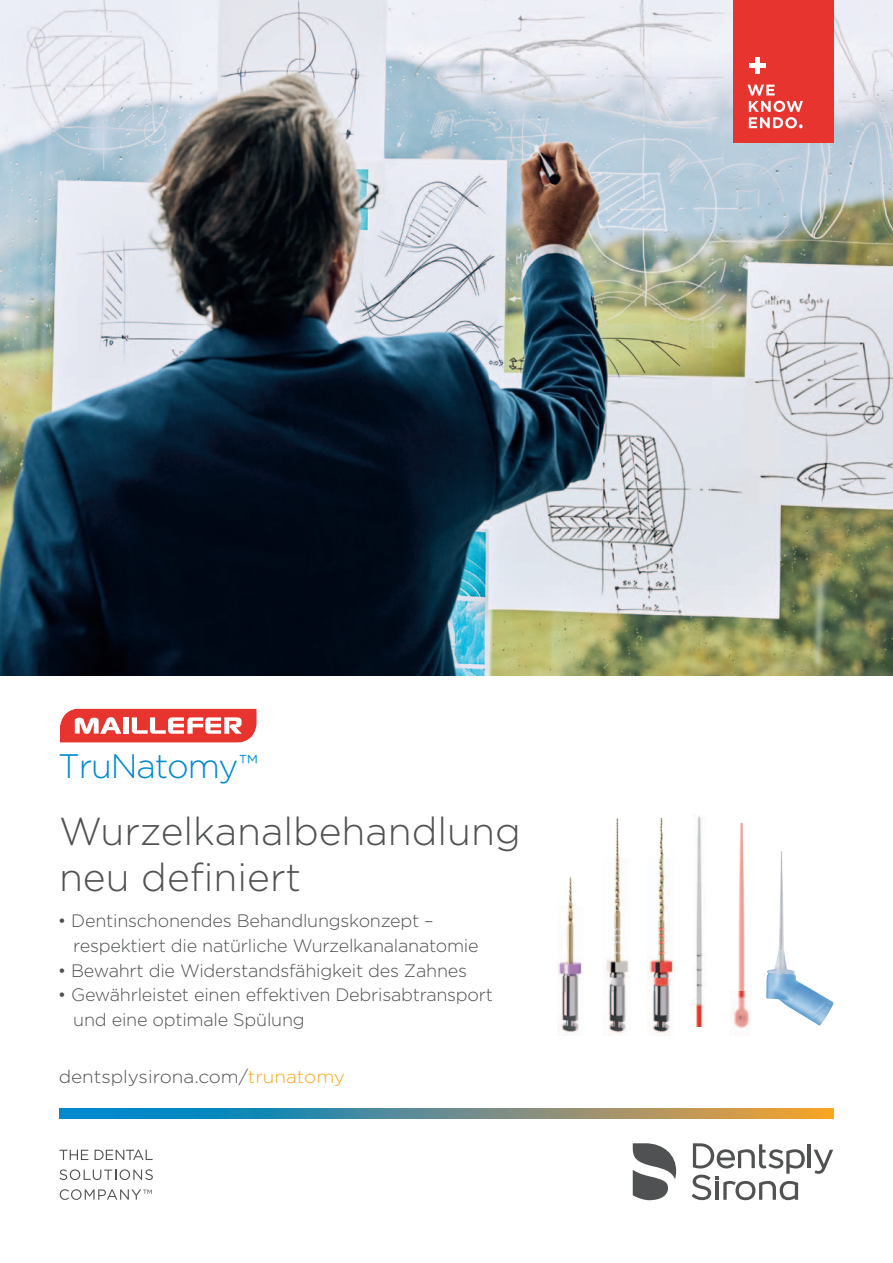
<style>
.page{position:relative;width:893px;height:1263px;background:#fff}
.page>*{position:absolute;margin:0;border:0;box-sizing:border-box;transform-origin:0 0}
.t1{font:300 39px/46.8px "Gotham";color:#4f5152}
.t2{font:300 33.9px "Gotham";letter-spacing:-.035em;color:#0089cf}
.t3{font:300 18px/24.8px "Gotham";letter-spacing:-.015em;color:#4f5152}
.t4{font:300 18px "Gotham";letter-spacing:-.015em;color:#4f5152;scale:1.05 1}
.s1{font-size:27.3px}
.s2{color:#f9a61e}
</style>
<div class="page">
<svg style="left:59px;top:1150px;width:29px;height:10px"></svg>
<svg style="left:95px;top:1150px;width:58px;height:10px"></svg>
<svg style="left:60px;top:1169px;width:93px;height:11px"></svg>
<svg style="left:60px;top:1189px;width:92px;height:11px"></svg>
<svg style="left:60px;top:1109px;width:774px;height:9px;background:#678f8a"></svg>
<hr style="left:808px;top:1144px;width:3px;height:24px;background:#4f5152">
<svg style="left:814px;top:1150px;width:19px;height:24px"></svg>
<svg style="left:692px;top:1143px;width:113px;height:57px"></svg>
<svg style="left:633px;top:1143px;width:43px;height:57px"></svg>
<svg style="left:60px;top:709px;width:197px;height:34px"></svg>
<div style="left:123px;top:717px;width:6px;height:17px;background:#fff"></div>
<img style="left:0;top:0;width:893px;height:675px">
<div style="left:733px;top:0;width:100px;height:142px;background:#e8342e"></div>
<hr style="left:755px;top:57px;width:4px;height:17px;background:#fff">
<div style="left:749px;top:63px;width:16px;height:5px;background:#fff"></div>
<svg style="left:747px;top:85px;width:56px;height:43px"></svg>
<img style="left:558px;top:876px;width:24px;height:157px">
<img style="left:647px;top:817px;width:27px;height:218px">
<img style="left:603px;top:817px;width:26px;height:219px">
<img style="left:733px;top:822px;width:18px;height:214px">
<img style="left:694px;top:814px;width:12px;height:213px">
<img style="left:766px;top:851px;width:68px;height:174px">
<h2 class="t2" style="left:58px;top:751px;width:201px">TruNatomy<span class="s1">™</span></h2>
<h1 class="t1" style="left:59px;top:809px;width:463px">Wurzelkanalbehandlung neu definiert</h1>
<p class="t3" style="left:73px;top:909px;width:407px;text-indent:-15px">• Dentinschonendes Behandlungskonzept – respektiert die natürliche Wurzelkanalanatomie</p>
<p class="t3" style="left:58px;top:959px;width:411px">• Bewahrt die Widerstandsfähigkeit des Zahnes</p>
<p class="t3" style="left:73px;top:984px;width:421px;text-indent:-15px">• Gewährleistet einen effektiven Debrisabtransport und eine optimale Spülung</p>
<p class="t4" style="left:59px;top:1068px;width:274px">dentsplysirona.com/<span class="s2">trunatomy</span></p>
</div>
